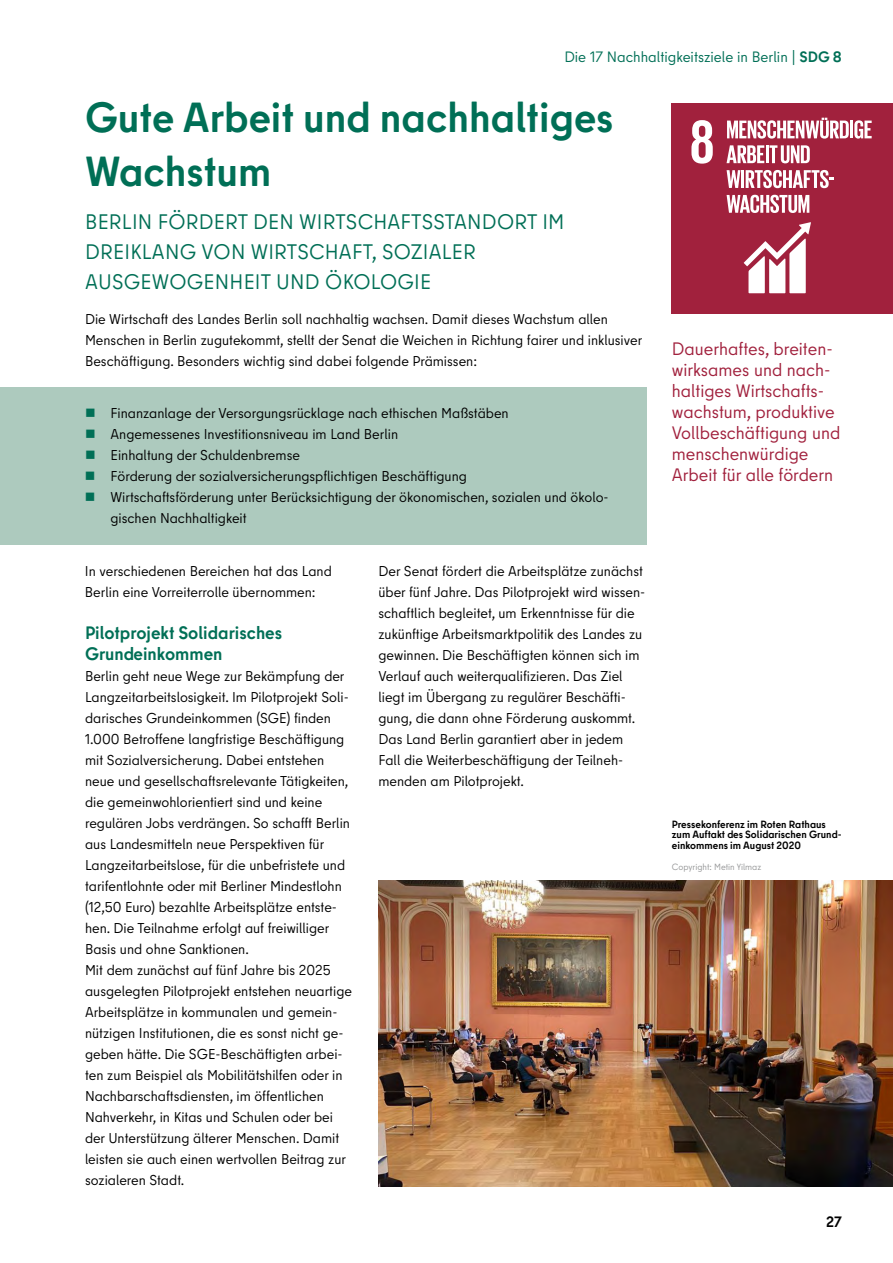
<style>
.page{position:relative;width:893px;height:1263px;background:#fff}
.page>*{position:absolute;margin:0;border:0;box-sizing:border-box;transform-origin:0 0}
._02_01_Innen_Übersch{font:700 42px/54px "Berlin Type";color:#006f56}
._02_01_Innen_Übersch-2{font:21px/30px "Berlin Type";letter-spacing:.01em;color:#006f56}
._02_01_Innen_SDG_Bes{font:18px/21px "Berlin Type";color:#a1213d}
._02_01_Innen_Übersch-3{font:700 18px/21px "Berlin Type";color:#006f56}
.t1{font:15px "Berlin Type";color:#006f56}
.t2{font:700 15px "Berlin Type";color:#000}
._02_03_Innen_Fließte{font:14.25px/21px "Berlin Type";color:#000}
.t3{font:700 10.5px/10.5px "Berlin Type";color:#000}
.t4{font:9px "Berlin Type";color:#969798}
.s1{font-weight:700}
</style>
<div class="page">
<div style="left:0;top:387px;width:646px;height:157px;background:#adcabe"></div>
<img style="left:378px;top:880px;width:515px;height:306px">
<div style="left:672px;top:103px;width:221px;height:211px;background:#a1213d"></div>
<svg style="left:691px;top:120px;width:22px;height:44px"></svg>
<svg style="left:727px;top:118px;width:145px;height:21px"></svg>
<svg style="left:726px;top:145px;width:84px;height:18px"></svg>
<svg style="left:727px;top:170px;width:13px;height:18px"></svg>
<hr style="left:741px;top:170px;width:3px;height:18px;background:#fff">
<svg style="left:746px;top:170px;width:87px;height:18px"></svg>
<svg style="left:727px;top:195px;width:82px;height:18px"></svg>
<svg style="left:744px;top:222px;width:67px;height:71px"></svg>
<p class="t1" style="left:564px;top:47px;width:279px">Die 17 Nachhaltigkeitsziele in Berlin | <span class="s1">SDG 8</span></p>
<p class="_02_01_Innen_Übersch" style="left:85px;top:91px;width:530px">Gute Arbeit und nachhaltiges<br>Wachstum</p>
<p class="_02_01_Innen_Übersch-2" style="left:85px;top:207px;width:481px">BERLIN FÖRDERT DEN WIRTSCHAFTSSTANDORT IM<br>DREIKLANG VON WIRTSCHAFT, SOZIALER<br>AUSGEWOGENHEIT UND ÖKOLOGIE</p>
<p class="_02_03_Innen_Fließte" style="left:85px;top:308px;width:559px">Die Wirtschaft des Landes Berlin soll nachhaltig wachsen. Damit dieses Wachstum allen<br>Menschen in Berlin zugutekommt, stellt der Senat die Weichen in Richtung fairer und inklusiver<br>Beschäftigung. Besonders wichtig sind dabei folgende Prämissen:</p>
<p class="_02_01_Innen_SDG_Bes" style="left:672px;top:339px;width:170px">Dauerhaftes, breiten&shy;wirksames und nach&shy;haltiges Wirtschafts&shy;wachstum, produktive<br>Vollbeschäftigung und menschenwürdige<br>Arbeit für alle fördern</p>
<p class="_02_03_Innen_Fließte" style="left:111px;top:403px;width:400px">Finanzanlage der Versorgungsrücklage nach ethischen Maßstäben</p>
<p class="_02_03_Innen_Fließte" style="left:111px;top:424px;width:289px">Angemessenes Investitionsniveau im Land Berlin</p>
<p class="_02_03_Innen_Fließte" style="left:111px;top:445px;width:191px">Einhaltung der Schuldenbremse</p>
<p class="_02_03_Innen_Fließte" style="left:110px;top:466px;width:358px">Förderung der sozialversicherungspflichtigen Beschäftigung</p>
<p class="_02_03_Innen_Fließte" style="left:110px;top:487px;width:500px">Wirtschaftsförderung unter Berücksichtigung der ökonomischen, sozialen und ökolo&shy;gischen Nachhaltigkeit</p>
<p class="_02_03_Innen_Fließte" style="left:85px;top:560px;width:248px">In verschiedenen Bereichen hat das Land<br>Berlin eine Vorreiterrolle übernommen:</p>
<p class="_02_01_Innen_Übersch-3" style="left:85px;top:622px;width:199px">Pilotprojekt Solidarisches<br>Grundeinkommen</p>
<p class="_02_03_Innen_Fließte" style="left:85px;top:665px;width:266px">Berlin geht neue Wege zur Bekämpfung der Langzeitarbeitslosigkeit. Im Pilotprojekt Soli&shy;darisches Grundeinkommen (SGE) finden 1.000 Betroffene langfristige Beschäftigung mit Sozialversicherung. Dabei entstehen neue und gesellschaftsrelevante Tätigkeiten, die gemeinwohlorientiert sind und keine regulären Jobs verdrängen. So schafft Berlin aus Landesmitteln neue Perspektiven für Langzeitarbeitslose, für die unbefristete und tarifentlohnte oder mit Berliner Mindestlohn (12,50 Euro) bezahlte Arbeitsplätze entste&shy;hen. Die Teilnahme erfolgt auf freiwilliger Basis und ohne Sanktionen.</p>
<p class="_02_03_Innen_Fließte" style="left:85px;top:959px;width:268px">Mit dem zunächst auf fünf Jahre bis 2025 ausgelegten Pilotprojekt entstehen neuartige Arbeitsplätze in kommunalen und gemein&shy;nützigen Institutionen, die es sonst nicht ge&shy;geben hätte. Die SGE-Beschäftigten arbei&shy;ten zum Beispiel als Mobilitätshilfen oder in Nachbarschaftsdiensten, im öffentlichen Nahverkehr, in Kitas und Schulen oder bei der Unterstützung älterer Menschen. Damit leisten sie auch einen wertvollen Beitrag zur sozialeren Stadt.</p>
<p class="_02_03_Innen_Fließte" style="left:378px;top:560px;width:268px">Der Senat fördert die Arbeitsplätze zunächst über fünf Jahre. Das Pilotprojekt wird wissen&shy;schaftlich begleitet, um Erkenntnisse für die zukünftige Arbeitsmarktpolitik des Landes zu gewinnen. Die Beschäftigten können sich im Verlauf auch weiterqualifizieren. Das Ziel liegt im Übergang zu regulärer Beschäfti&shy;gung, die dann ohne Förderung auskommt.<br>Das Land Berlin garantiert aber in jedem Fall die Weiterbeschäftigung der Teilneh&shy;menden am Pilotprojekt.</p>
<p class="t3" style="left:672px;top:819px;width:171px">Pressekonferenz im Roten Rathaus zum Auftakt des Solidarischen Grund&shy;einkommens im August 2020</p>
<p class="t4" style="left:672px;top:861px;width:91px">Copyright: Metin Yilmaz</p>
<p class="t2" style="left:826px;top:1212px;width:17px">27</p>
</div>
